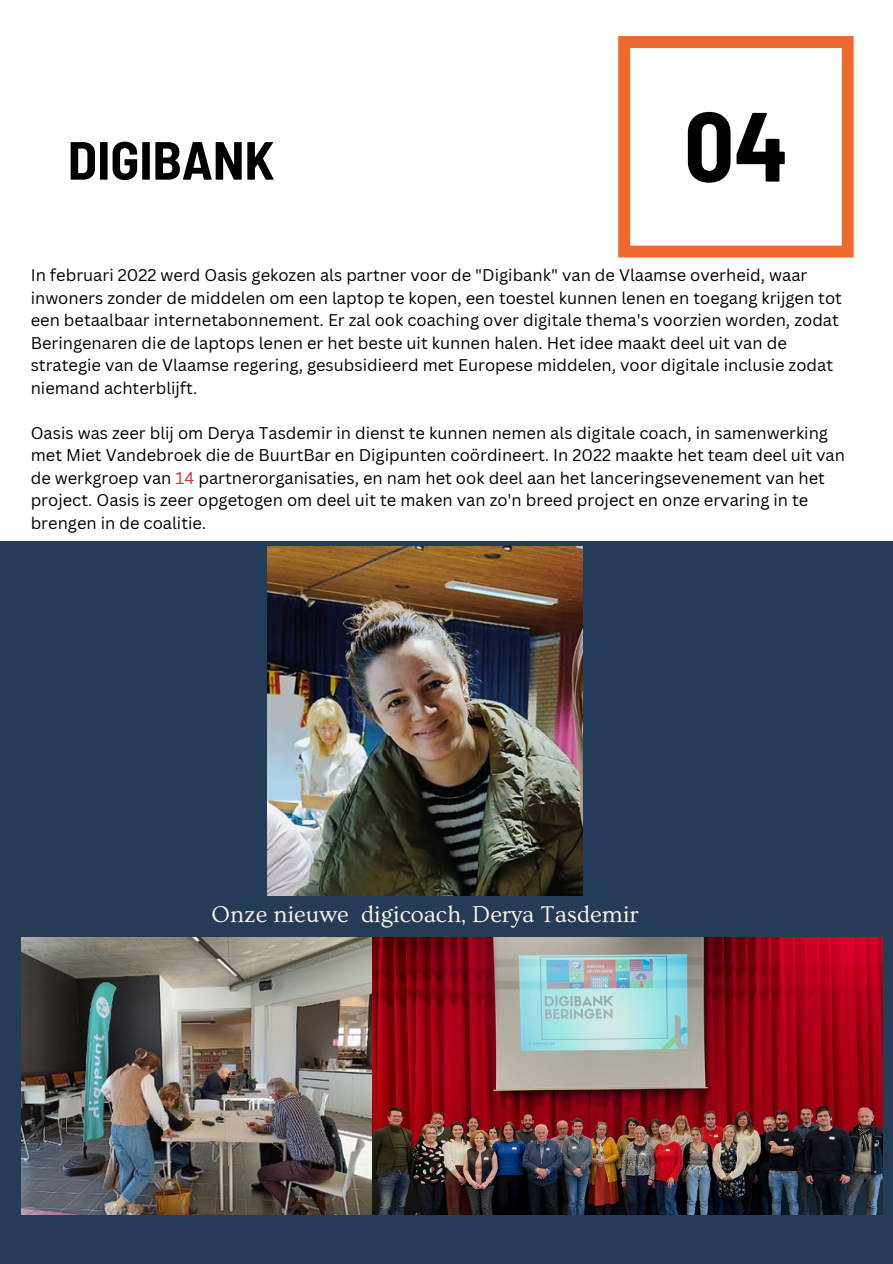
<style>
.page{position:relative;width:893px;height:1264px;background:#fff}
.page>*{position:absolute;margin:0;border:0;box-sizing:border-box;transform-origin:0 0}
.t1{font:700 semi-condensed 98.1px "Barlow";color:#000}
.t2{font:700 semi-condensed 53.7px "Barlow";color:#000}
.t3{font:24px "Ovo";color:#fff6ea}
.t4{font:16.5px/22.5px "Canva Sans";color:#000}
.s1{color:#d32f2f}
</style>
<div class="page">
<div style="left:0;top:541px;width:892px;height:722px;background:#253c58"></div>
<img style="left:267px;top:546px;width:315px;height:349px">
<svg style="left:618px;top:36px;width:235px;height:221px"></svg>
<img style="left:21px;top:937px;width:351px;height:277px">
<img style="left:372px;top:937px;width:510px;height:277px">
<h2 class="t2" style="left:68px;top:126px;width:208px">DIGIBANK</h2>
<p class="t1" style="left:684px;top:83px;width:105px">04</p>
<h1 class="t4" style="left:31px;top:263px;width:812px">In februari 2022 werd Oasis gekozen als partner voor de "Digibank" van de Vlaamse overheid, waar inwoners zonder de middelen om een laptop te kopen, een toestel kunnen lenen en toegang krijgen tot een betaalbaar internetabonnement. Er zal ook coaching over digitale thema's voorzien worden, zodat Beringenaren die de laptops lenen er het beste uit kunnen halen. Het idee maakt deel uit van de strategie van de Vlaamse regering, gesubsidieerd met Europese middelen, voor digitale inclusie zodat niemand achterblijft.</h1>
<p class="t4" style="left:31px;top:421px;width:815px">Oasis was zeer blij om Derya Tasdemir in dienst te kunnen nemen als digitale coach, in samenwerking met Miet Vandebroek die de BuurtBar en Digipunten coördineert. In 2022 maakte het team deel uit van de werkgroep van <span class="s1">14</span> partnerorganisaties, en nam het ook deel aan het lanceringsevenement van het project. Oasis is zeer opgetogen om deel uit te maken van zo'n breed project en onze ervaring in te brengen in de coalitie.</p>
<p class="t3" style="left:211px;top:900px;width:428px">Onze nieuwe digicoach, Derya Tasdemir</p>
</div>
